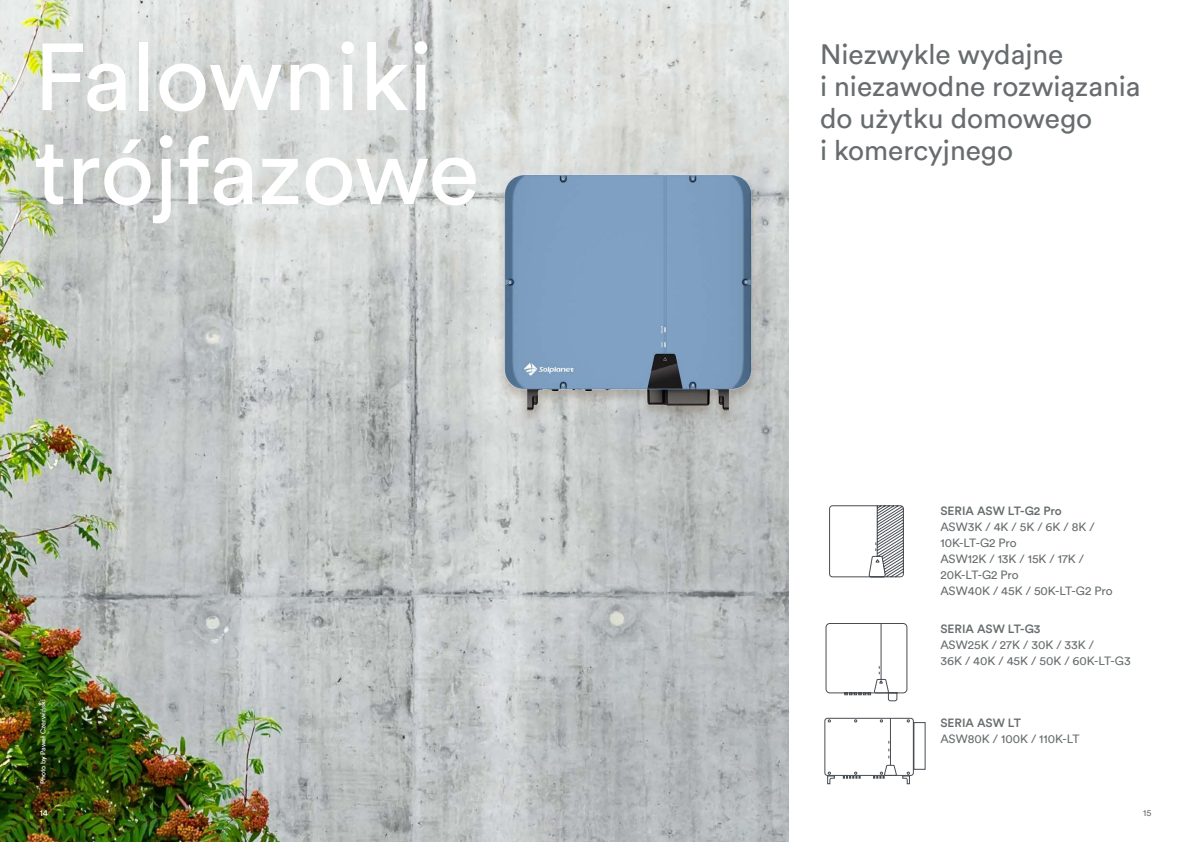
<style>
.page{position:relative;width:1191px;height:842px;background:#fff}
.page>*{position:absolute;margin:0;border:0;box-sizing:border-box;transform-origin:0 0}
.Big_headline__White__spis{font:94px/94px "Circular";color:#fff}
.Medium_Header__gray{font:28px/32px "Circular";color:#676c6e}
.Reading_Text{font:12px/16px "Circular";color:#676c6e}
.Reading_Text-2{font:500 12px "Circular";color:#676c6e}
.Smaller_text{font:9px "Circular";color:#fff}
.t1{font:9px "Circular";color:#676c6e}
.Smaller_text-2{font:7px "Circular";color:#fff}
</style>
<div class="page">
<svg style="left:825px;top:623px;width:83px;height:79px"></svg>
<svg style="left:829px;top:505px;width:75px;height:73px"></svg>
<svg style="left:824px;top:717px;width:102px;height:68px"></svg>
<img style="left:0;top:0;width:788px;height:842px">
<p class="Big_headline__White__spis" style="left:34px;top:26px;width:447px">Falowniki trójfazowe</p>
<p class="Medium_Header__gray" style="left:820px;top:37px;width:322px">Niezwykle wydajne<br>i niezawodne rozwiązania do użytku domowego<br>i komercyjnego</p>
<p class="Reading_Text-2" style="left:940px;top:502px;width:123px">SERIA ASW LT-G2 Pro</p>
<p class="Reading_Text" style="left:940px;top:518px;width:156px">ASW3K / 4K / 5K / 6K / 8K /<br>10K-LT-G2 Pro</p>
<p class="Reading_Text" style="left:940px;top:550px;width:145px">ASW12K / 13K / 15K / 17K /<br>20K-LT-G2 Pro</p>
<p class="Reading_Text" style="left:940px;top:582px;width:174px">ASW40K / 45K / 50K-LT-G2 Pro</p>
<p class="Reading_Text-2" style="left:940px;top:620px;width:102px">SERIA ASW LT-G3</p>
<p class="Reading_Text" style="left:940px;top:636px;width:155px">ASW25K / 27K / 30K / 33K /</p>
<p class="Reading_Text" style="left:940px;top:652px;width:192px">36K / 40K / 45K / 50K / 60K-LT-G3</p>
<p class="Smaller_text-2" style="left:38px;top:784px;width:87px;rotate:-90deg">Photo by Paweł Czerwiński</p>
<p class="Smaller_text" style="left:40px;top:807px;width:10px">14</p>
<p class="t1" style="left:1143px;top:807px;width:10px">15</p>
<p class="Reading_Text-2" style="left:940px;top:715px;width:82px">SERIA ASW LT</p>
<p class="Reading_Text" style="left:940px;top:731px;width:141px">ASW80K / 100K / 110K-LT</p>
</div>
